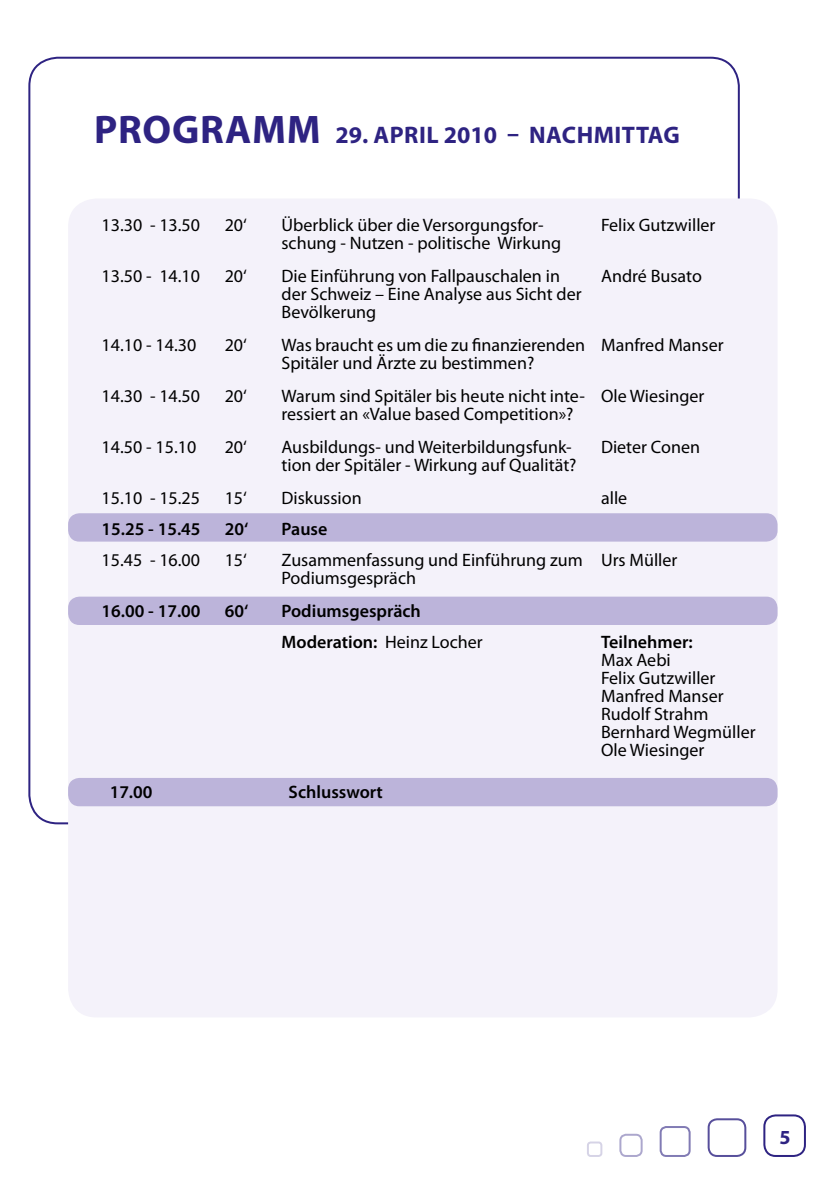
<style>
.page{position:relative;width:840px;height:1191px;background:#fff}
.page>*{position:absolute;margin:0;border:0;box-sizing:border-box;transform-origin:0 0}
.t1{font:700 24px "Myriad Pro";letter-spacing:.02em;color:#2e2382}
.t2{font:700 20px "Myriad Pro";color:#2e2382}
.t3{font:18px/18px "Myriad Pro";color:#000}
.t4{font:600 18px/31.2px "Myriad Pro";color:#000}
.s1{font-size:40px}
.s2{font-weight:400}
</style>
<div class="page">
<div style="left:763px;top:1114px;width:42px;height:43px;border:2px solid #2e2382;border-radius:11px"></div>
<div style="left:707px;top:1118px;width:39px;height:39px;border:2px solid #2e2382;border-radius:9px"></div>
<div style="left:659px;top:1126px;width:31px;height:31px;border:2px solid #2e2382;border-radius:6px"></div>
<div style="left:619px;top:1133px;width:23px;height:24px;border:2px solid #2e2382;border-radius:6px"></div>
<div style="left:586px;top:1141px;width:16px;height:16px;border:2px solid #2e2382;border-radius:3px"></div>
<div style="left:68px;top:198px;width:709px;height:819px;background:#f4f2fa;border-radius:28px"></div>
<div style="left:68px;top:513px;width:709px;height:28px;background:#bcb4da;border-radius:11px"></div>
<div style="left:68px;top:596px;width:709px;height:29px;background:#bcb4da;border-radius:11px"></div>
<div style="left:68px;top:778px;width:709px;height:28px;background:#bcb4da;border-radius:11px"></div>
<h1 class="t1" style="left:94px;top:120px;width:570px"><span class="s1">PROGRAMM</span> 29. APRIL 2010 – NACHMITTAG</h1>
<p class="t3" style="left:102px;top:216px;width:100px">13.30 - 13.50</p>
<p class="t3" style="left:225px;top:216px;width:24px">20‘</p>
<p class="t3" style="left:281px;top:216px;width:281px">Überblick über die Versorgungsfor&shy;schung - Nutzen - politische Wirkung</p>
<p class="t3" style="left:600px;top:216px;width:116px">Felix Gutzwiller</p>
<p class="t3" style="left:102px;top:267px;width:100px">13.50 - 14.10</p>
<p class="t3" style="left:225px;top:267px;width:24px">20‘</p>
<p class="t3" style="left:281px;top:267px;width:301px">Die Einführung von Fallpauschalen in der Schweiz – Eine Analyse aus Sicht der<br>Bevölkerung</p>
<p class="t3" style="left:600px;top:267px;width:102px">André Busato</p>
<p class="t3" style="left:102px;top:335px;width:96px">14.10 - 14.30</p>
<p class="t3" style="left:225px;top:335px;width:24px">20‘</p>
<p class="t3" style="left:281px;top:335px;width:305px">Was braucht es um die zu finanzierenden<br>Spitäler und Ärzte zu bestimmen?</p>
<p class="t3" style="left:600px;top:335px;width:124px">Manfred Manser</p>
<p class="t3" style="left:102px;top:386px;width:100px">14.30 - 14.50</p>
<p class="t3" style="left:225px;top:386px;width:24px">20‘</p>
<p class="t3" style="left:281px;top:386px;width:305px">Warum sind Spitäler bis heute nicht inte&shy;ressiert an «Value based Competition»?</p>
<p class="t3" style="left:600px;top:386px;width:105px">Ole Wiesinger</p>
<p class="t3" style="left:102px;top:437px;width:96px">14.50 - 15.10</p>
<p class="t3" style="left:225px;top:437px;width:24px">20‘</p>
<p class="t3" style="left:281px;top:437px;width:296px">Ausbildungs- und Weiterbildungsfunk&shy;tion der Spitäler - Wirkung auf Qualität?</p>
<p class="t3" style="left:600px;top:437px;width:100px">Dieter Conen</p>
<p class="t3" style="left:102px;top:488px;width:100px">15.10 - 15.25</p>
<p class="t3" style="left:225px;top:488px;width:24px">15‘</p>
<p class="t3" style="left:281px;top:488px;width:82px">Diskussion</p>
<p class="t3" style="left:600px;top:488px;width:28px">alle</p>
<p class="t4" style="left:102px;top:513px;width:100px">15.25 - 15.45</p>
<p class="t4" style="left:225px;top:513px;width:25px">20‘</p>
<p class="t4" style="left:281px;top:513px;width:47px">Pause</p>
<p class="t3" style="left:102px;top:551px;width:100px">15.45 - 16.00</p>
<p class="t3" style="left:225px;top:551px;width:24px">15‘</p>
<p class="t3" style="left:281px;top:551px;width:302px">Zusammenfassung und Einführung zum<br>Podiumsgespräch</p>
<p class="t3" style="left:600px;top:551px;width:78px">Urs Müller</p>
<p class="t4" style="left:102px;top:595px;width:100px">16.00 - 17.00</p>
<p class="t4" style="left:225px;top:595px;width:25px">60‘</p>
<p class="t4" style="left:281px;top:595px;width:202px">Podiumsgespräch<br>Moderation: <span class="s2">Heinz Locher</span></p>
<p class="t4" style="left:600px;top:626px;width:93px">Teilnehmer:</p>
<p class="t3" style="left:600px;top:651px;width:156px">Max Aebi<br>Felix Gutzwiller<br>Manfred Manser<br>Rudolf Strahm<br>Bernhard Wegmüller<br>Ole Wiesinger</p>
<p class="t4" style="left:110px;top:776px;width:44px">17.00</p>
<p class="t4" style="left:288px;top:776px;width:96px">Schlusswort</p>
<p class="t2" style="left:779px;top:1123px;width:13px">5</p>
</div>
